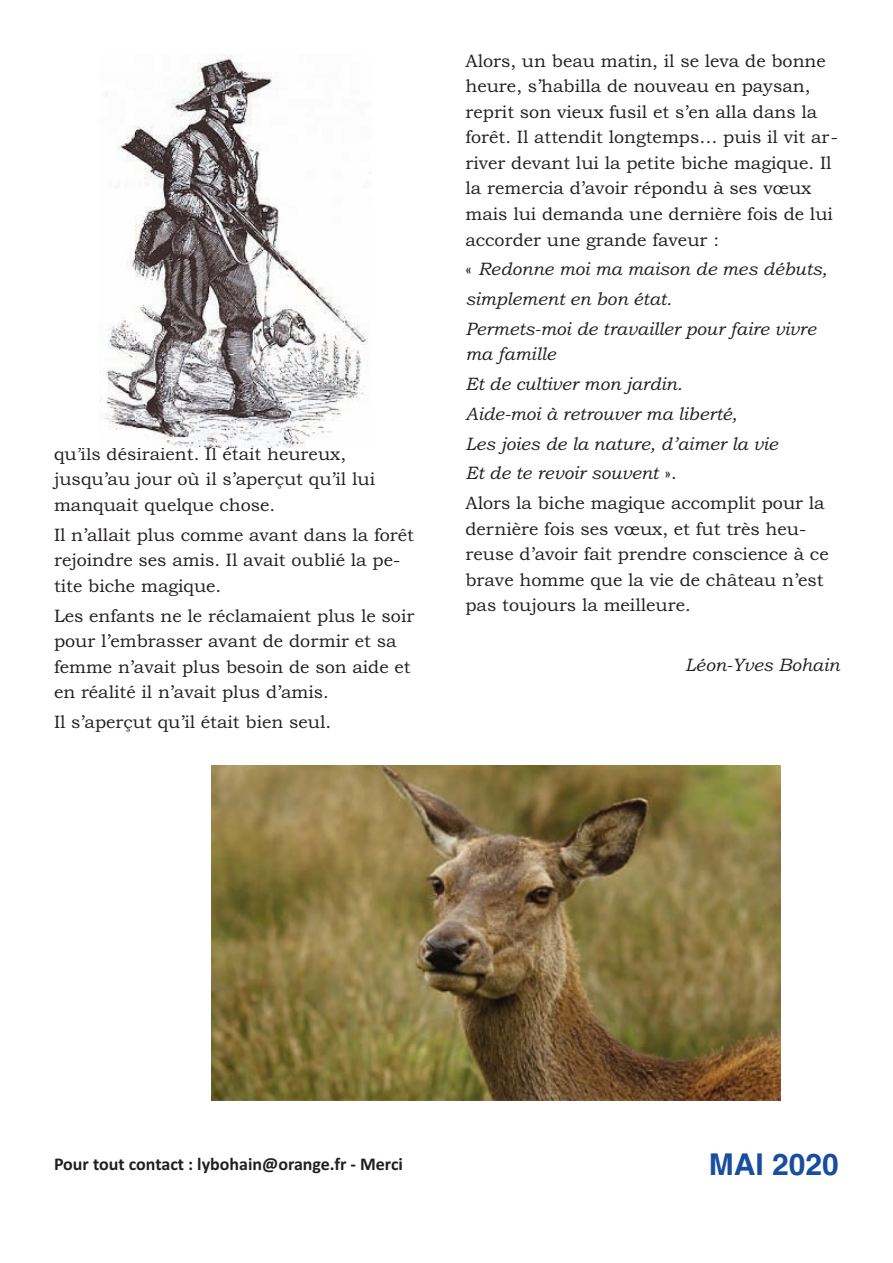
<style>
.page{position:relative;width:893px;height:1263px;background:#fff}
.page>*{position:absolute;margin:0;border:0;box-sizing:border-box;transform-origin:0 0}
.t1{font:700 30px "Helvetica";color:#184d9f}
.t2{font:18px/25.5px "Bookman Old Style";color:#231f20}
.t3{font:italic 18px/29.7px "Bookman Old Style";color:#231f20}
.t4{font:700 18px "Calibri";color:#231f20}
.s1{font-style:normal}
</style>
<div class="page">
<img style="left:212px;top:765px;width:568px;height:335px">
<img style="left:100px;top:54px;width:269px;height:393px">
<p class="t2" style="left:54px;top:441px;width:323px">qu’ils désiraient. Il était heureux, jusqu’au jour où il s’aperçut qu’il lui manquait quelque chose.</p>
<p class="t2" style="left:54px;top:522px;width:361px">Il n’allait plus comme avant dans la forêt rejoindre ses amis. Il avait oublié la pe&shy;tite biche magique.</p>
<p class="t2" style="left:54px;top:602px;width:362px">Les enfants ne le réclamaient plus le soir pour l’embrasser avant de dormir et sa femme n’avait plus besoin de son aide et en réalité il n’avait plus d’amis.</p>
<p class="t2" style="left:54px;top:709px;width:279px">Il s’aperçut qu’il était bien seul.</p>
<p class="t2" style="left:465px;top:48px;width:374px">Alors, un beau matin, il se leva de bonne heure, s’habilla de nouveau en paysan, reprit son vieux fusil et s’en alla dans la forêt. Il attendit longtemps… puis il vit ar&shy;river devant lui la petite biche magique. Il la remercia d’avoir répondu à ses vœux mais lui demanda une dernière fois de lui accorder une grande faveur :</p>
<p class="t3" style="left:465px;top:254px;width:363px"><span class="s1">«</span> Redonne moi ma maison de mes débuts, simplement en bon état.<br>Permets-moi de travailler pour faire vivre</p>
<p class="t3" style="left:465px;top:339px;width:361px">ma famille<br>Et de cultiver mon jardin.<br>Aide-moi à retrouver ma liberté,<br>Les joies de la nature, d’aimer la vie<br>Et de te revoir souvent <span class="s1">».<br>Alors la biche magique accomplit pour la</span></p>
<p class="t2" style="left:465px;top:516px;width:365px">dernière fois ses vœux, et fut très heu&shy;reuse d’avoir fait prendre conscience à ce brave homme que la vie de château n’est pas toujours la meilleure.</p>
<p class="t3" style="left:685px;top:649px;width:156px">Léon-Yves Bohain</p>
<p class="t4" style="left:54px;top:1153px;width:351px">Pour tout contact : lybohain@orange.fr - Merci</p>
<h1 class="t1" style="left:709px;top:1147px;width:132px">MAI 2020</h1>
</div>
